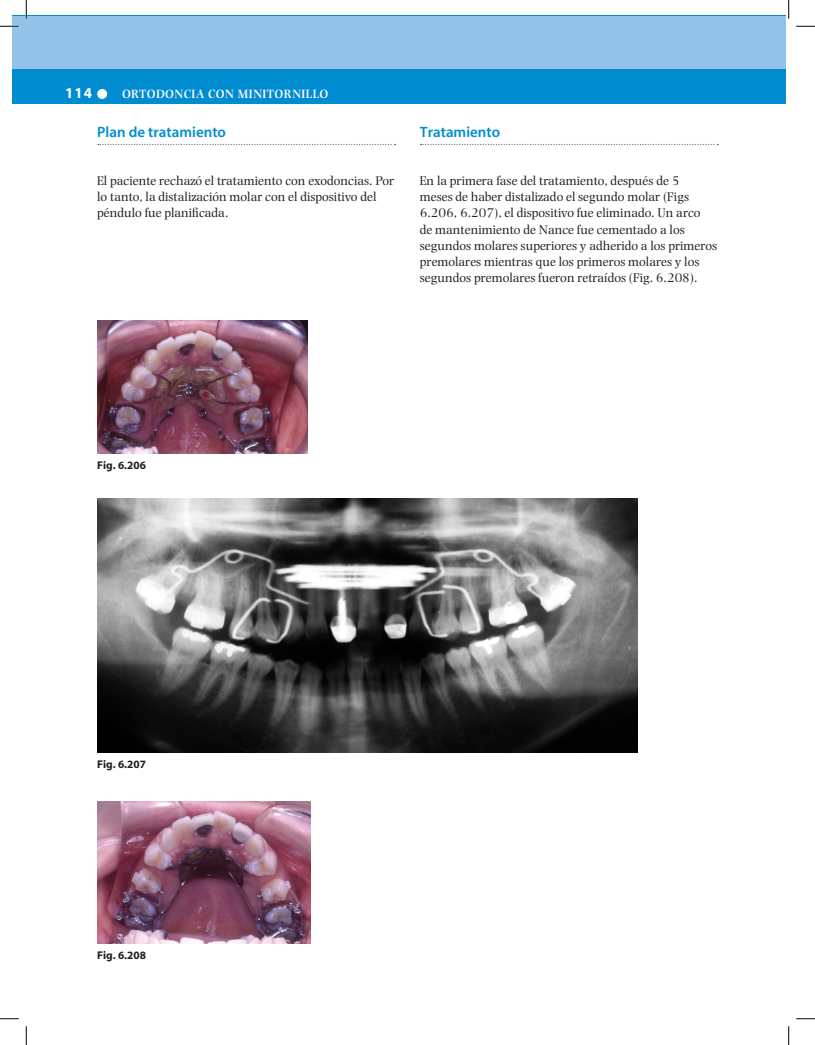
<style>
.page{position:relative;width:815px;height:1045px;background:#fff}
.page>*{position:absolute;margin:0;border:0;box-sizing:border-box;transform-origin:0 0}
.Subtitulo_2{font:600 15px "Branding Sans";color:#008cd0}
.t1{font:700 15px "Branding Sans";color:#fff}
.Texto{font:13.12px/16.2px "Photina";color:#231f20}
.t2{font:600 12.5px "Photina";letter-spacing:.03em;color:#fff}
.Fig_Nº{font:700 11.25px "Branding Sans";color:#231f20}
</style>
<div class="page">
<div style="left:12px;top:16px;width:773px;height:88px;background:#008cd0"></div>
<div style="left:97px;top:89px;width:10px;height:10px;background:#fff;border-radius:50%"></div>
<div style="left:12px;top:16px;width:773px;height:52px;background:#93c2e8"></div>
<img style="left:97px;top:321px;width:210px;height:132px">
<img style="left:97px;top:499px;width:540px;height:253px">
<img style="left:97px;top:801px;width:213px;height:142px">
<svg style="left:98px;top:144px;width:297px;height:1px"></svg>
<svg style="left:420px;top:144px;width:298px;height:1px"></svg>
<svg style="left:0;top:25px;width:19px;height:2px"></svg>
<svg style="left:796px;top:25px;width:18px;height:2px"></svg>
<svg style="left:0;top:1018px;width:19px;height:1px"></svg>
<svg style="left:796px;top:1018px;width:18px;height:1px"></svg>
<svg style="left:25px;top:0;width:2px;height:19px"></svg>
<svg style="left:25px;top:1026px;width:2px;height:19px"></svg>
<svg style="left:788px;top:0;width:1px;height:19px"></svg>
<svg style="left:788px;top:1026px;width:1px;height:19px"></svg>
<p class="t1" style="left:65px;top:85px;width:28px">114</p>
<p class="t2" style="left:122px;top:86px;width:208px">ORTODONCIA CON MINITORNILLO</p>
<p class="Subtitulo_2" style="left:97px;top:124px;width:130px">Plan de tratamiento</p>
<p class="Texto" style="left:97px;top:172px;width:298px">El paciente rechazó el tratamiento con exodoncias. Por lo tanto, la distalización molar con el dispositivo del péndulo fue planificada.</p>
<p class="Subtitulo_2" style="left:420px;top:124px;width:82px">Tratamiento</p>
<p class="Texto" style="left:420px;top:172px;width:299px">En la primera fase del tratamiento, después de 5<br>meses de haber distalizado el segundo molar (Figs 6.206, 6.207), el dispositivo fue eliminado. Un arco<br>de mantenimiento de Nance fue cementado a los segundos molares superiores y adherido a los primeros premolares mientras que los primeros molares y los segundos premolares fueron retraídos (Fig. 6.208).</p>
<p class="Fig_Nº" style="left:97px;top:459px;width:50px">Fig. 6.206</p>
<p class="Fig_Nº" style="left:97px;top:758px;width:50px">Fig. 6.207</p>
<p class="Fig_Nº" style="left:97px;top:949px;width:50px">Fig. 6.208</p>
</div>
